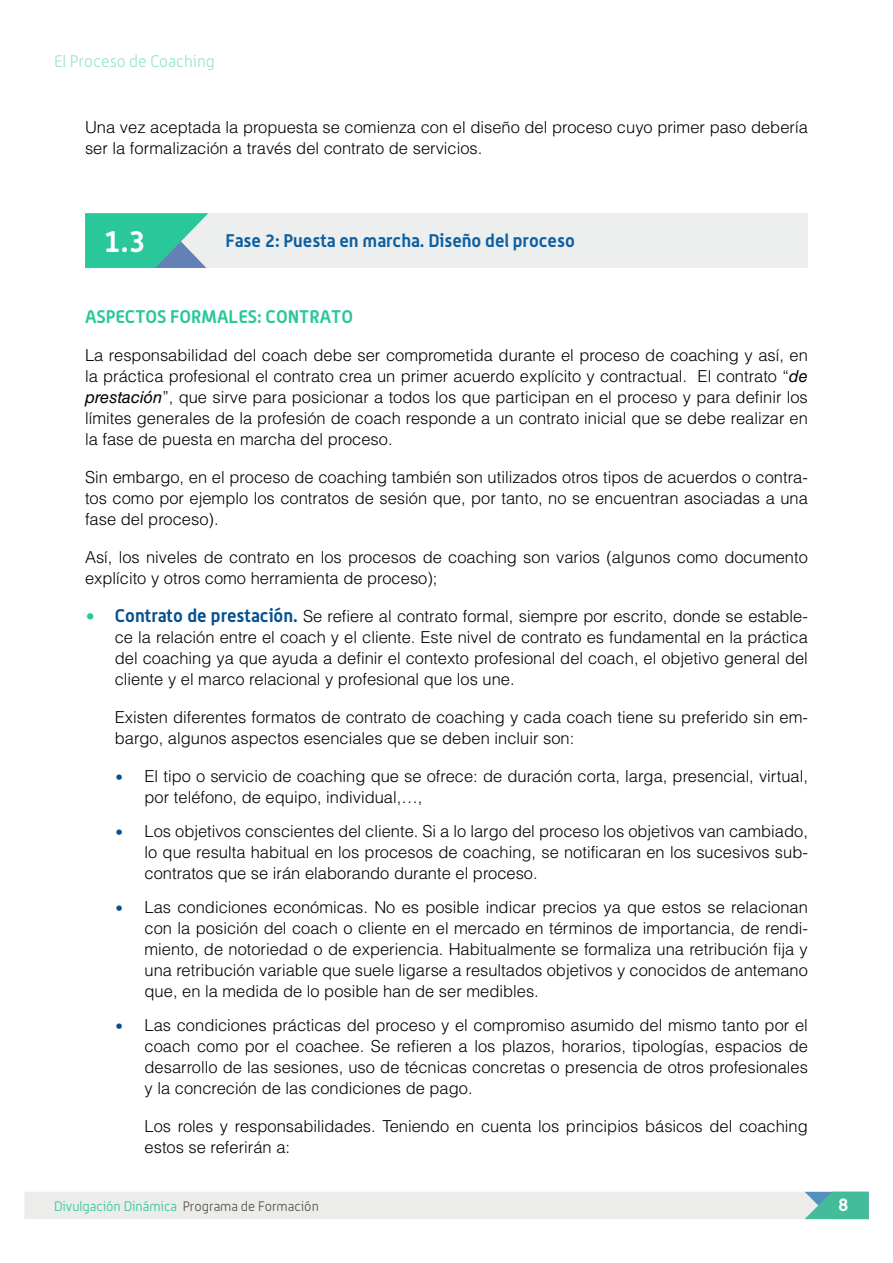
<style>
.page{position:relative;width:893px;height:1263px;background:#fff}
.page>*{position:absolute;margin:0;border:0;box-sizing:border-box;transform-origin:0 0}
.t1{font:700 30px "Alwyn OT";color:#fff}
.t2{font:700 18px "Alwyn OT";color:#0c60a2}
.t3{font:700 18px "Alwyn OT";color:#29c799}
.t4{font:700 18px "Alwyn OT";color:#fff}
.t5{font:300 16.5px/21px "Helvetica LT Std";color:#000;text-align:justify}
.t6{font:300 16.5px "Alwyn OT";color:#94e3cc}
.t7{font:300 13.5px "Alwyn OT";color:#29c799}
.s1{font-weight:400;font-style:italic}
.s2{font-family:"Alwyn OT";font-weight:700;font-size:21px;color:#29c799}
.s3{font-family:"Alwyn OT";font-weight:700;font-size:18px;color:#055090}
.s4{color:#524b48}
</style>
<div class="page">
<div style="left:24px;top:1192px;width:844px;height:27px;background:#ececeb"></div>
<div style="left:85px;top:213px;width:723px;height:55px;background:#edefee"></div>
<svg style="left:85px;top:213px;width:123px;height:55px;background:#45c4a5"></svg>
<p class="t6" style="left:54px;top:52px;width:162px">El Proceso de Coaching</p>
<p class="t5" style="left:85px;top:117px;width:724px">Una vez aceptada la propuesta se comienza con el diseño del proceso cuyo primer paso debería ser la formalización a través del contrato de servicios.</p>
<h1 class="t1" style="left:104px;top:223px;width:44px">1.3</h1>
<p class="t2" style="left:225px;top:230px;width:351px">Fase 2: Puesta en marcha. Diseño del proceso</p>
<p class="t3" style="left:85px;top:305px;width:269px">ASPECTOS FORMALES: CONTRATO</p>
<p class="t5" style="left:85px;top:345px;width:724px">La responsabilidad del coach debe ser comprometida durante el proceso de coaching y así, en la práctica profesional el contrato crea un primer acuerdo explícito y contractual. El contrato “<span class="s1">de prestación</span>”, que sirve para posicionar a todos los que participan en el proceso y para definir los límites generales de la profesión de coach responde a un contrato inicial que se debe realizar en la fase de puesta en marcha del proceso.</p>
<p class="t5" style="left:85px;top:467px;width:724px">Sin embargo, en el proceso de coaching también son utilizados otros tipos de acuerdos o contra&shy;tos como por ejemplo los contratos de sesión que, por tanto, no se encuentran asociadas a una fase del proceso).</p>
<p class="t5" style="left:85px;top:547px;width:724px">Así, los niveles de contrato en los procesos de coaching son varios (algunos como documento explícito y otros como herramienta de proceso);</p>
<p class="t5" style="left:115px;top:606px;width:695px;text-indent:-30px"><span class="s2">•</span> <span class="s3">Contrato de prestación.</span> Se refiere al contrato formal, siempre por escrito, donde se estable&shy;ce la relación entre el coach y el cliente. Este nivel de contrato es fundamental en la práctica del coaching ya que ayuda a definir el contexto profesional del coach, el objetivo general del cliente y el marco relacional y profesional que los une.</p>
<p class="t5" style="left:115px;top:707px;width:695px">Existen diferentes formatos de contrato de coaching y cada coach tiene su preferido sin em&shy;bargo, algunos aspectos esenciales que se deben incluir son:</p>
<p class="t5" style="left:145px;top:766px;width:665px;text-indent:-30px"><span class="s3">•</span> El tipo o servicio de coaching que se ofrece: de duración corta, larga, presencial, virtual, por teléfono, de equipo, individual,…,</p>
<p class="t5" style="left:145px;top:820px;width:665px;text-indent:-30px"><span class="s3">•</span> Los objetivos conscientes del cliente. Si a lo largo del proceso los objetivos van cambiado, lo que resulta habitual en los procesos de coaching, se notificaran en los sucesivos sub&shy;contratos que se irán elaborando durante el proceso.</p>
<p class="t5" style="left:145px;top:896px;width:665px;text-indent:-30px"><span class="s3">•</span> Las condiciones económicas. No es posible indicar precios ya que estos se relacionan con la posición del coach o cliente en el mercado en términos de importancia, de rendi&shy;miento, de notoriedad o de experiencia. Habitualmente se formaliza una retribución fija y una retribución variable que suele ligarse a resultados objetivos y conocidos de antemano que, en la medida de lo posible han de ser medibles.</p>
<p class="t5" style="left:145px;top:1014px;width:665px;text-indent:-30px"><span class="s3">•</span> Las condiciones prácticas del proceso y el compromiso asumido del mismo tanto por el coach como por el coachee. Se refieren a los plazos, horarios, tipologías, espacios de desarrollo de las sesiones, uso de técnicas concretas o presencia de otros profesionales y la concreción de las condiciones de pago.</p>
<p class="t5" style="left:145px;top:1115px;width:665px">Los roles y responsabilidades. Teniendo en cuenta los principios básicos del coaching estos se referirán a:</p>
<p class="t7" style="left:54px;top:1198px;width:266px">Divulgación Dinámica <span class="s4">Programa de Formación</span></p>
<p class="t4" style="left:838px;top:1194px;width:12px">8</p>
</div>
